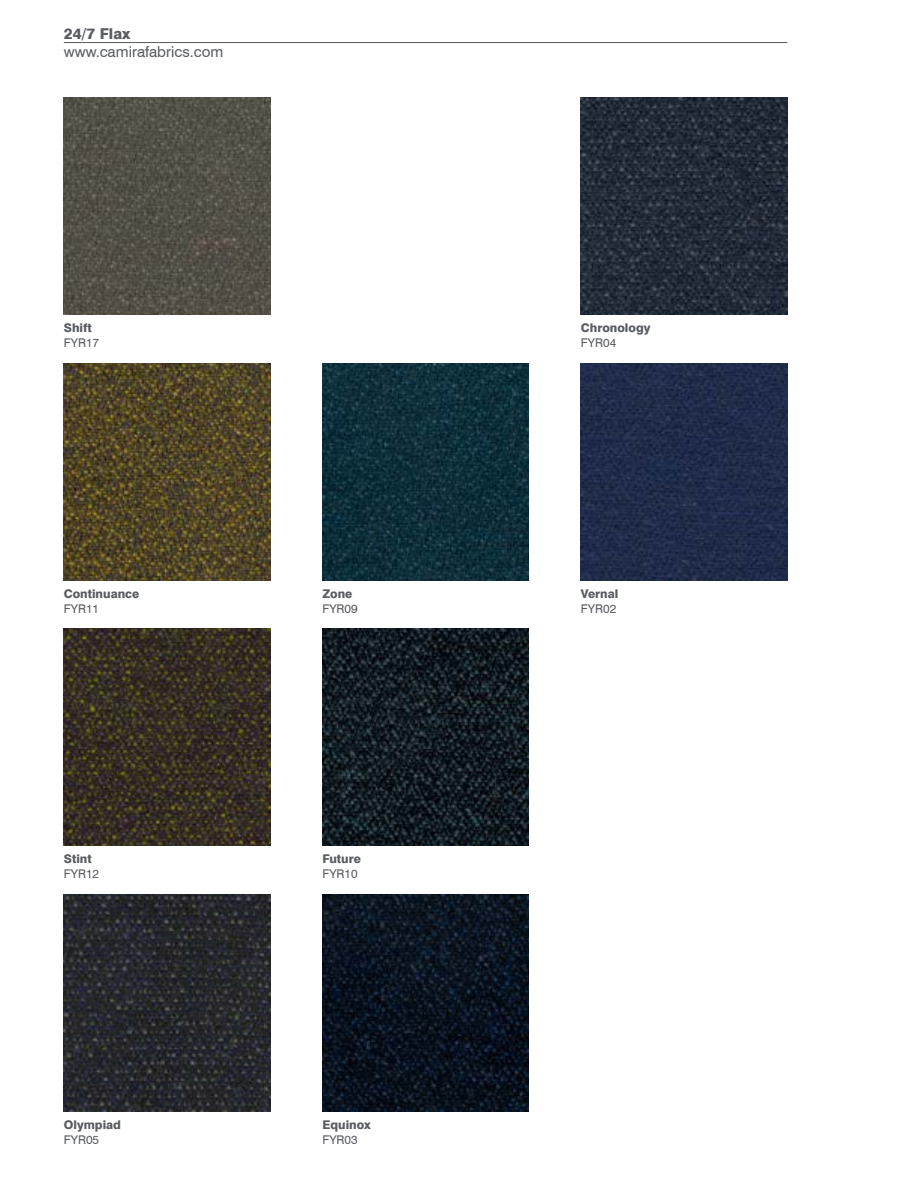
<style>
.page{position:relative;width:915px;height:1187px;background:#fff}
.page>*{position:absolute;margin:0;border:0;box-sizing:border-box;transform-origin:0 0}
.t1{font:15px "Swiss 721 BT";color:#595c61}
.t2{font:800 15px "Swiss 721 BT";color:#595c61}
.t3{font:800 12px "Swiss 721 BT";color:#595c61}
.t4{font:12px "Swiss 721 BT";color:#595c61}
</style>
<div class="page">
<hr style="left:64px;top:42px;width:723px;height:1px;background:#595c61">
<img style="left:64px;top:98px;width:206px;height:217px">
<img style="left:580px;top:98px;width:207px;height:217px">
<img style="left:64px;top:363px;width:206px;height:217px">
<img style="left:322px;top:363px;width:206px;height:217px">
<img style="left:580px;top:363px;width:207px;height:217px">
<img style="left:64px;top:628px;width:206px;height:217px">
<img style="left:322px;top:628px;width:206px;height:217px">
<img style="left:64px;top:894px;width:206px;height:217px">
<img style="left:322px;top:894px;width:206px;height:217px">
<p class="t2" style="left:64px;top:25px;width:68px">24/7 Flax</p>
<p class="t1" style="left:64px;top:42px;width:161px">www.camirafabrics.com</p>
<p class="t3" style="left:64px;top:321px;width:29px">Shift</p>
<p class="t4" style="left:64px;top:336px;width:37px">FYR17</p>
<p class="t3" style="left:580px;top:321px;width:71px">Chronology</p>
<p class="t4" style="left:580px;top:336px;width:37px">FYR04</p>
<p class="t3" style="left:64px;top:586px;width:77px">Continuance</p>
<p class="t4" style="left:64px;top:601px;width:37px">FYR11</p>
<p class="t3" style="left:322px;top:586px;width:31px">Zone</p>
<p class="t4" style="left:322px;top:601px;width:37px">FYR09</p>
<p class="t3" style="left:580px;top:586px;width:39px">Vernal</p>
<p class="t4" style="left:580px;top:601px;width:37px">FYR02</p>
<p class="t3" style="left:64px;top:851px;width:29px">Stint</p>
<p class="t4" style="left:64px;top:866px;width:37px">FYR12</p>
<p class="t3" style="left:322px;top:851px;width:40px">Future</p>
<p class="t4" style="left:322px;top:866px;width:37px">FYR10</p>
<p class="t3" style="left:64px;top:1117px;width:59px">Olympiad</p>
<p class="t4" style="left:64px;top:1132px;width:37px">FYR05</p>
<p class="t3" style="left:322px;top:1117px;width:50px">Equinox</p>
<p class="t4" style="left:322px;top:1132px;width:37px">FYR03</p>
</div>
